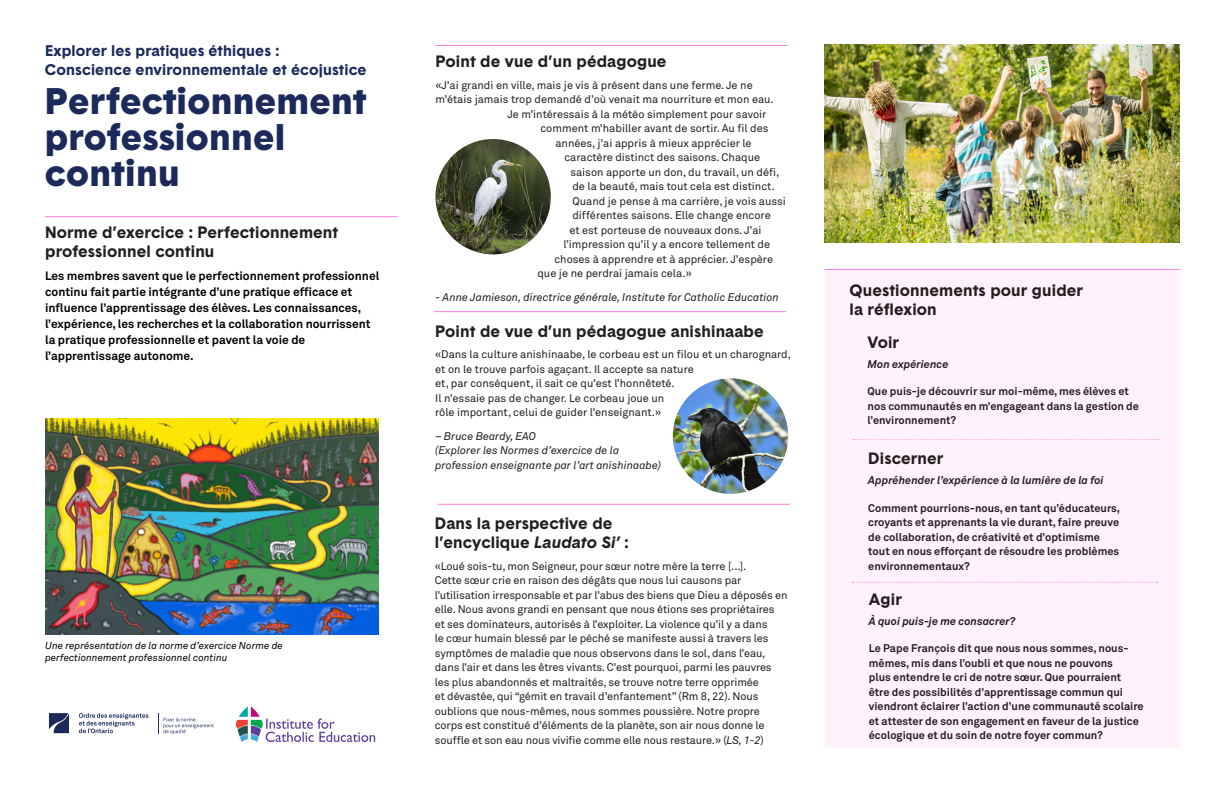
<style>
.page{position:relative;width:1224px;height:792px;background:#fff}
.page>*{position:absolute;margin:0;border:0;box-sizing:border-box;transform-origin:0 0}
.t1{font:900 36px/36px "Basetica";letter-spacing:.01em;color:#1b2a5b}
.t2{font:700 16px/19px "Basetica";letter-spacing:.01em;color:#231f20}
.t3{font:700 15px/19px "Basetica";letter-spacing:.01em;color:#1b2a5b}
.t4{font:700 12px/16px "Akkurat Pro";color:#000}
.t5{font:11px/14.5px "Akkurat Pro";letter-spacing:-.01em;color:#231f20}
.t6{font:700 11px/14.5px "Akkurat Pro";color:#231f20}
.t7{font:italic 11px/14.5px "Akkurat Pro";color:#231f20}
.t8{font:italic 700 11px "Akkurat Pro";color:#231f20}
.t9{font:italic 10px/12px "Akkurat Pro";color:#000}
.s1{font-style:italic}
</style>
<div class="page">
<hr style="left:435px;top:45px;width:353px;height:1px;background:#ff7ddd">
<hr style="left:434px;top:311px;width:352px;height:1px;background:#ff7ddd">
<hr style="left:45px;top:216px;width:352px;height:1px;background:#ff7ddd">
<img style="left:45px;top:418px;width:333px;height:216px">
<img style="left:825px;top:45px;width:354px;height:197px">
<div style="left:825px;top:269px;width:354px;height:478px;background:#fff2fc"></div>
<hr style="left:825px;top:269px;width:354px;height:1px;background:#ff7ddd">
<svg style="left:853px;top:439px;width:306px;height:1px"></svg>
<svg style="left:852px;top:582px;width:306px;height:1px"></svg>
<img style="left:673px;top:378px;width:115px;height:116px;border-radius:58px">
<img style="left:435px;top:139px;width:116px;height:115px;border-radius:58px">
<hr style="left:438px;top:504px;width:352px;height:1px;background:#ff7ddd">
<img style="left:235px;top:706px;width:141px;height:36px">
<svg style="left:49px;top:713px;width:20px;height:20px"></svg>
<svg style="left:79px;top:713px;width:70px;height:20px"></svg>
<svg style="left:158px;top:713px;width:56px;height:21px"></svg>
<h1 class="t3" style="left:45px;top:40px;width:323px">Explorer les pratiques éthiques :<br>Conscience environnementale et écojustice</h1>
<h2 class="t1" style="left:45px;top:82px;width:323px">Perfectionnement professionnel continu</h2>
<h2 class="t2" style="left:45px;top:223px;width:295px">Norme d’exercice : Perfectionnement professionnel continu</h2>
<p class="t4" style="left:45px;top:268px;width:336px">Les membres savent que le perfectionnement professionnel continu fait partie intégrante d’une pratique efficace et influence l’apprentissage des élèves. Les connaissances, l’expérience, les recherches et la collaboration nourrissent la pratique professionnelle et pavent la voie de l’apprentissage autonome.</p>
<p class="t9" style="left:45px;top:639px;width:239px">Une représentation de la norme d’exercice Norme de perfectionnement professionnel continu</p>
<h2 class="t2" style="left:435px;top:52px;width:233px">Point de vue d’un pédagogue</h2>
<p class="t5" style="left:435px;top:78px;width:319px">«J’ai grandi en ville, mais je vis à présent dans une ferme. Je ne</p>
<p class="t5" style="left:435px;top:92px;width:340px">m’étais jamais trop demandé d’où venait ma nourriture et mon eau.</p>
<p class="t5" style="left:507px;top:107px;width:260px">Je m’intéressais à la météo simplement pour savoir</p>
<p class="t5" style="left:540px;top:121px;width:230px">comment m’habiller avant de sortir. Au fil des</p>
<p class="t5" style="left:555px;top:136px;width:198px">années, j’ai appris à mieux apprécier le</p>
<p class="t5" style="left:564px;top:150px;width:197px">caractère distinct des saisons. Chaque</p>
<p class="t5" style="left:570px;top:165px;width:210px">saison apporte un don, du travail, un défi,</p>
<p class="t5" style="left:572px;top:179px;width:204px">de la beauté, mais tout cela est distinct.</p>
<p class="t5" style="left:572px;top:194px;width:215px">Quand je pense à ma carrière, je vois aussi</p>
<p class="t5" style="left:572px;top:208px;width:200px">différentes saisons. Elle change encore</p>
<p class="t5" style="left:569px;top:223px;width:194px">et est porteuse de nouveaux dons. J’ai</p>
<p class="t5" style="left:563px;top:237px;width:208px">l’impression qu’il y a encore tellement de</p>
<p class="t5" style="left:554px;top:252px;width:220px">choses à apprendre et à apprécier. J’espère</p>
<p class="t5" style="left:537px;top:266px;width:156px">que je ne perdrai jamais cela.»</p>
<p class="t7" style="left:435px;top:290px;width:345px">- Anne Jamieson, directrice générale, Institute for Catholic Education</p>
<h2 class="t2" style="left:435px;top:321px;width:330px">Point de vue d’un pédagogue anishinaabe</h2>
<p class="t5" style="left:435px;top:347px;width:357px">«Dans la culture anishinaabe, le corbeau est un filou et un charognard, et on le trouve parfois agaçant. Il accepte sa nature<br>et, par conséquent, il sait ce qu’est l’honnêteté.<br>Il n’essaie pas de changer. Le corbeau joue un<br>rôle important, celui de guider l’enseignant.»</p>
<p class="t7" style="left:435px;top:429px;width:228px">–Bruce Beardy, EAO<br>(Explorer les Normes d’exercice de la profession enseignante par l’art anishinaabe)</p>
<h2 class="t2" style="left:435px;top:514px;width:195px">Dans la perspective de l’encyclique <span class="s1">Laudato Si’</span> :</h2>
<p class="t5" style="left:435px;top:559px;width:354px">«Loué sois-tu, mon Seigneur, pour sœur notre mère la terre [...].<br>Cette sœur crie en raison des dégâts que nous lui causons par l’utilisation irresponsable et par l’abus des biens que Dieu a déposés en elle. Nous avons grandi en pensant que nous étions ses propriétaires<br>et ses dominateurs, autorisés à l’exploiter. La violence qu’il y a dans<br>le cœur humain blessé par le péché se manifeste aussi à travers les symptômes de maladie que nous observons dans le sol, dans l’eau, dans l’air et dans les êtres vivants. C’est pourquoi, parmi les pauvres les plus abandonnés et maltraités, se trouve notre terre opprimée<br>et dévastée, qui “gémit en travail d’enfantement” (Rm 8, 22). Nous oublions que nous-mêmes, nous sommes poussière. Notre propre corps est constitué d’éléments de la planète, son air nous donne le souffle et son eau nous vivifie comme elle nous restaure.» (<span class="s1">LS, 1-2</span>)</p>
<h2 class="t2" style="left:850px;top:281px;width:235px">Questionnements pour guider la réflexion</h2>
<h2 class="t2" style="left:868px;top:332px;width:33px">Voir</h2>
<h3 class="t8" style="left:868px;top:357px;width:82px">Mon expérience</h3>
<p class="t6" style="left:868px;top:384px;width:273px">Que puis-je découvrir sur moi-même, mes élèves et nos communautés en m’engageant dans la gestion de l’environnement?</p>
<h2 class="t2" style="left:868px;top:449px;width:76px">Discerner</h2>
<h3 class="t8" style="left:868px;top:474px;width:237px">Appréhender l’expérience à la lumière de la foi</h3>
<p class="t6" style="left:868px;top:501px;width:253px">Comment pourrions-nous, en tant qu’éducateurs, croyants et apprenants la vie durant, faire preuve de collaboration, de créativité et d’optimisme tout en nous efforçant de résoudre les problèmes environnementaux?</p>
<h2 class="t2" style="left:869px;top:589px;width:34px">Agir</h2>
<h3 class="t8" style="left:869px;top:614px;width:148px">À quoi puis-je me consacrer?</h3>
<p class="t6" style="left:869px;top:641px;width:276px">Le Pape François dit que nous nous sommes, nous&shy;mêmes, mis dans l’oubli et que nous ne pouvons<br>plus entendre le cri de notre sœur. Que pourraient être des possibilités d’apprentissage commun qui viendront éclairer l’action d’une communauté scolaire et attester de son engagement en faveur de la justice écologique et du soin de notre foyer commun?</p>
</div>
